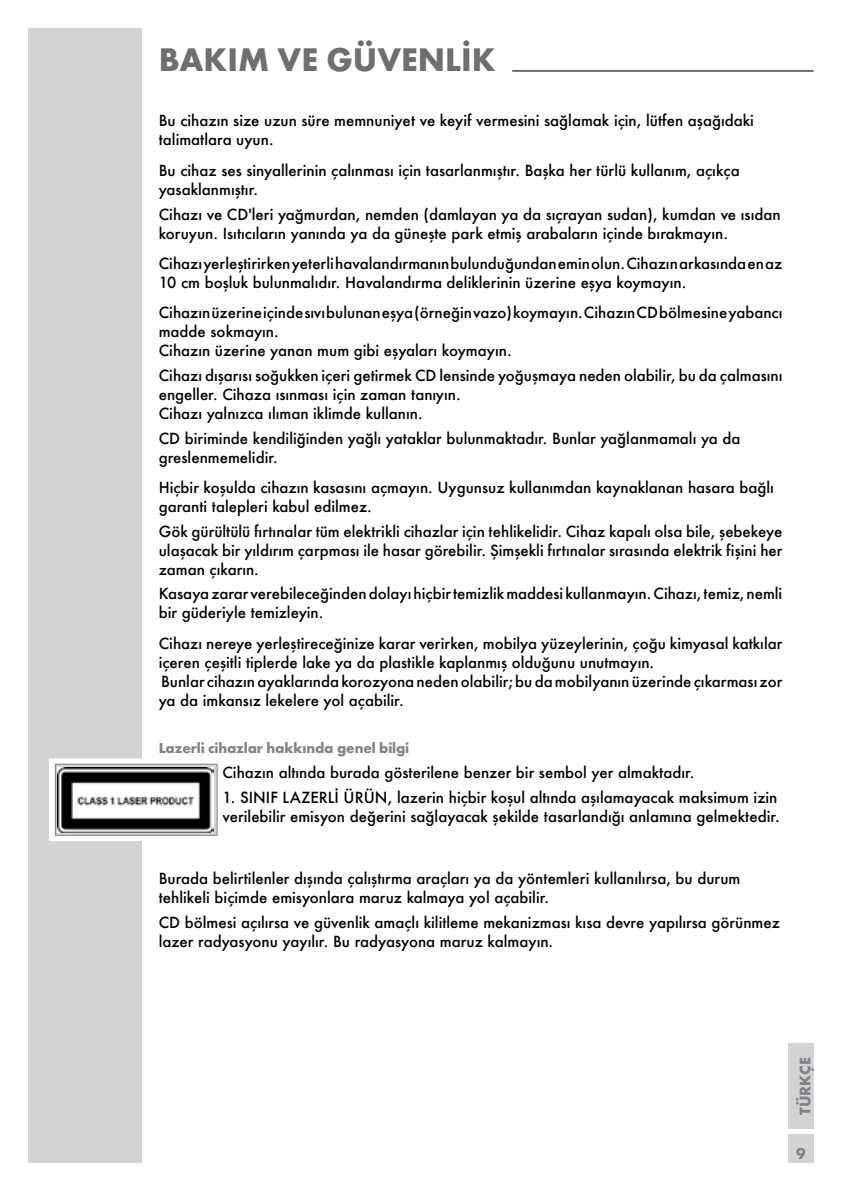
<style>
.page{position:relative;width:842px;height:1191px;background:#fff}
.page>*{position:absolute;margin:0;border:0;box-sizing:border-box;transform-origin:0 0}
.t1{font:700 34px "Futura TOT";color:#6d6f71}
.t2{font:700 16px "Futura TOT";color:#808285}
.t3{font:500 15px/19px "Futura";color:#000}
.t4{font:700 15px "Futura TOT";letter-spacing:-.01em;color:#808285}
</style>
<div class="page">
<div style="left:788px;top:1043px;width:26px;height:85px;background:#d1d3d4"></div>
<div style="left:788px;top:1134px;width:26px;height:28px;background:#d1d3d4"></div>
<div style="left:28px;top:28px;width:114px;height:1134px;background:#d1d3d4"></div>
<hr style="left:512px;top:70px;width:302px;height:2px;background:#6d6f71">
<div style="left:52px;top:761px;width:165px;height:77px;background:linear-gradient(to right,#d1d3d4,#d1d3d4)"></div>
<div style="left:49px;top:758px;width:173px;height:83px;border:6px solid #fff"></div>
<div style="left:55px;top:763px;width:163px;height:72px;border:1px solid #808285"></div>
<img style="left:57px;top:767px;width:157px;height:65px">
<h1 class="t1" style="left:159px;top:39px;width:338px">BAKIM VE GÜVENLİK</h1>
<p class="t3" style="left:159px;top:111px;width:597px">Bu cihazın size uzun süre memnuniyet ve keyif vermesini sağlamak için, lütfen aşağıdaki talimatlara uyun.</p>
<p class="t3" style="left:159px;top:160px;width:582px">Bu cihaz ses sinyallerinin çalınması için tasarlanmıştır. Başka her türlü kullanım, açıkça yasaklanmıştır.</p>
<p class="t3" style="left:159px;top:204px;width:623px">Cihazı ve CD'leri yağmurdan, nemden (damlayan ya da sıçrayan sudan), kumdan ve ısıdan koruyun. Isıtıcıların yanında ya da güneşte park etmiş arabaların içinde bırakmayın.</p>
<p class="t3" style="left:159px;top:254px;width:625px">Cihazı yerleştirirken yeterli havalandırmanın bulunduğundan emin olun. Cihazın arkasında en az<br>10 cm boşluk bulunmalıdır. Havalandırma deliklerinin üzerine eşya koymayın.</p>
<p class="t3" style="left:159px;top:303px;width:625px">Cihazın üzerine içinde sıvı bulunan eşya (örneğin vazo) koymayın. Cihazın CD bölmesine yabancı madde sokmayın.<br>Cihazın üzerine yanan mum gibi eşyaları koymayın.</p>
<p class="t3" style="left:159px;top:366px;width:625px">Cihazı dışarısı soğukken içeri getirmek CD lensinde yoğuşmaya neden olabilir, bu da çalmasını engeller. Cihaza ısınması için zaman tanıyın.<br>Cihazı yalnızca ılıman iklimde kullanın.</p>
<p class="t3" style="left:159px;top:428px;width:583px">CD biriminde kendiliğinden yağlı yataklar bulunmaktadır. Bunlar yağlanmamalı ya da greslenmemelidir.</p>
<p class="t3" style="left:159px;top:478px;width:617px">Hiçbir koşulda cihazın kasasını açmayın. Uygunsuz kullanımdan kaynaklanan hasara bağlı garanti talepleri kabul edilmez.</p>
<p class="t3" style="left:159px;top:521px;width:625px;text-align:justify">Gök gürültülü fırtınalar tüm elektrikli cihazlar için tehlikelidir. Cihaz kapalı olsa bile, şebekeye ulaşacak bir yıldırım çarpması ile hasar görebilir. Şimşekli fırtınalar sırasında elektrik fişini her zaman çıkarın.</p>
<p class="t3" style="left:159px;top:584px;width:625px">Kasaya zarar verebileceğinden dolayı hiçbir temizlik maddesi kullanmayın. Cihazı, temiz, nemli bir güderiyle temizleyin.</p>
<p class="t3" style="left:159px;top:633px;width:625px">Cihazı nereye yerleştireceğinize karar verirken, mobilya yüzeylerinin, çoğu kimyasal katkılar içeren çeşitli tiplerde lake ya da plastikle kaplanmış olduğunu unutmayın.<br>Bunlar cihazın ayaklarında korozyona neden olabilir; bu da mobilyanın üzerinde çıkarması zor ya da imkansız lekelere yol açabilir.</p>
<p class="t4" style="left:159px;top:739px;width:252px">Lazerli cihazlar hakkında genel bilgi</p>
<p class="t3" style="left:222px;top:762px;width:474px">Cihazın altında burada gösterilene benzer bir sembol yer almaktadır.</p>
<p class="t3" style="left:222px;top:787px;width:559px">1. SINIF LAZERLİ ÜRÜN, lazerin hiçbir koşul altında aşılamayacak maksimum izin verilebilir emisyon değerini sağlayacak şekilde tasarlandığı anlamına gelmektedir.</p>
<p class="t3" style="left:159px;top:869px;width:583px">Burada belirtilenler dışında çalıştırma araçları ya da yöntemleri kullanılırsa, bu durum tehlikeli biçimde emisyonlara maruz kalmaya yol açabilir.</p>
<p class="t3" style="left:159px;top:912px;width:623px">CD bölmesi açılırsa ve güvenlik amaçlı kilitleme mekanizması kısa devre yapılırsa görünmez lazer radyasyonu yayılır. Bu radyasyona maruz kalmayın.</p>
<p class="t2" style="left:795px;top:1114px;width:59px;rotate:-90deg">TÜRKÇE</p>
<p class="t2" style="left:796px;top:1143px;width:11px">9</p>
</div>
